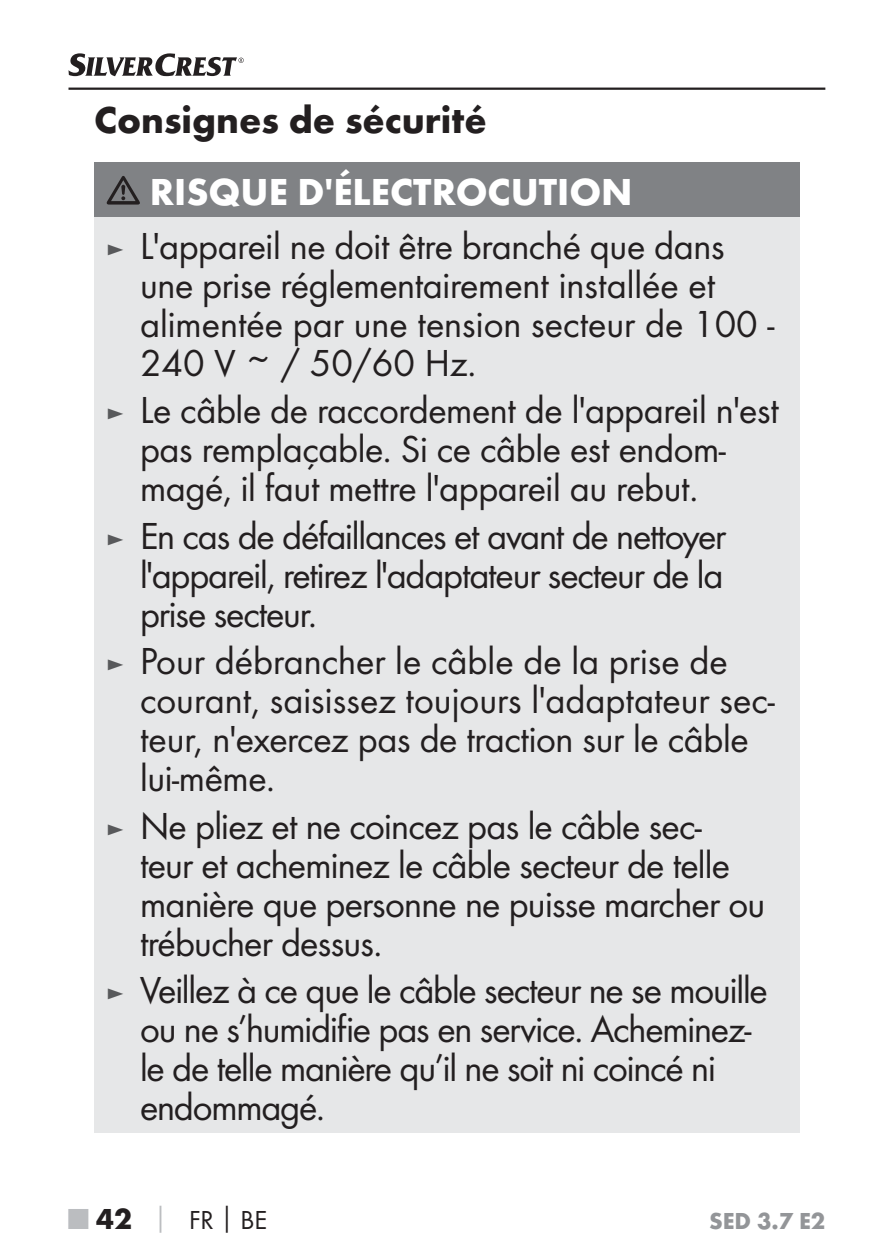
<style>
.page{position:relative;width:893px;height:1260px;background:#fff}
.page>*{position:absolute;margin:0;border:0;box-sizing:border-box;transform-origin:0 0}
.t1{font:39px/39px "Futura Boo";letter-spacing:-.015em;color:#231f20}
.t2{font:700 39px "Futura";color:#fff}
.t3{font:700 39px "Futura";color:#231f20}
.t4{font:27px "Futura Boo";color:#231f20}
.t5{font:700 24px "Futura";color:#939598}
.s1{font-size:27px;color:#58595b}
.s2{font-family:"Futura";font-weight:700;font-size:30px;color:#bbbdc0}
.s3{font-family:"Futura";font-weight:700;font-size:30px}
.s4{font-family:"Futura";font-weight:700;color:#bbbdc0}
.s5{font-family:"Futura";font-weight:700}
</style>
<div class="page">
<hr style="left:69px;top:88px;width:756px;height:2px;background:#231f20">
<svg style="left:69px;top:53px;width:175px;height:23px"></svg>
<div style="left:94px;top:162px;width:706px;height:55px;background:#808285"></div>
<div style="left:94px;top:217px;width:706px;height:915px;background:#e6e7e8"></div>
<svg style="left:107px;top:176px;width:33px;height:28px"></svg>
<p class="t3" style="left:94px;top:105px;width:394px">Consignes de sécurité</p>
<p class="t2" style="left:150px;top:177px;width:484px">RISQUE D'ÉLECTROCUTION</p>
<p class="t1" style="left:140px;top:228px;width:636px;text-indent:-34px"><span class="s1">►</span> L'appareil ne doit être branché que dans une prise réglementairement installée et alimentée par une tension secteur de 100 - 240 V ~ / 50/60 Hz.</p>
<p class="t1" style="left:140px;top:393px;width:640px;text-indent:-34px"><span class="s1">►</span> Le câble de raccordement de l'appareil n'est pas remplaçable. Si ce câble est endom&shy;magé, il faut mettre l'appareil au rebut.</p>
<p class="t1" style="left:140px;top:518px;width:588px;text-align:justify;text-indent:-34px"><span class="s1">►</span> En cas de défaillances et avant de nettoyer l'appareil, retirez l'adaptateur secteur de la prise secteur.</p>
<p class="t1" style="left:140px;top:644px;width:636px;text-indent:-34px"><span class="s1">►</span> Pour débrancher le câble de la prise de courant, saisissez toujours l'adaptateur sec&shy;teur, n'exercez pas de traction sur le câble lui-même.</p>
<p class="t1" style="left:140px;top:808px;width:627px;text-indent:-34px"><span class="s1">►</span> Ne pliez et ne coincez pas le câble sec-<br>teur et acheminez le câble secteur de telle manière que personne ne puisse marcher ou trébucher dessus.</p>
<p class="t1" style="left:140px;top:973px;width:629px;text-indent:-34px"><span class="s1">►</span> Veillez à ce que le câble secteur ne se mouille ou ne s’humidifie pas en service. Acheminez&shy;le de telle manière qu’il ne soit ni coincé ni endommagé.</p>
<p class="t4" style="left:69px;top:1207px;width:200px"><span class="s2">■</span> <span class="s3">42</span> <span class="s4">│</span> FR<span class="s5">│</span>BE</p>
<p class="t5" style="left:709px;top:1211px;width:118px">SED 3.7 E2</p>
</div>
